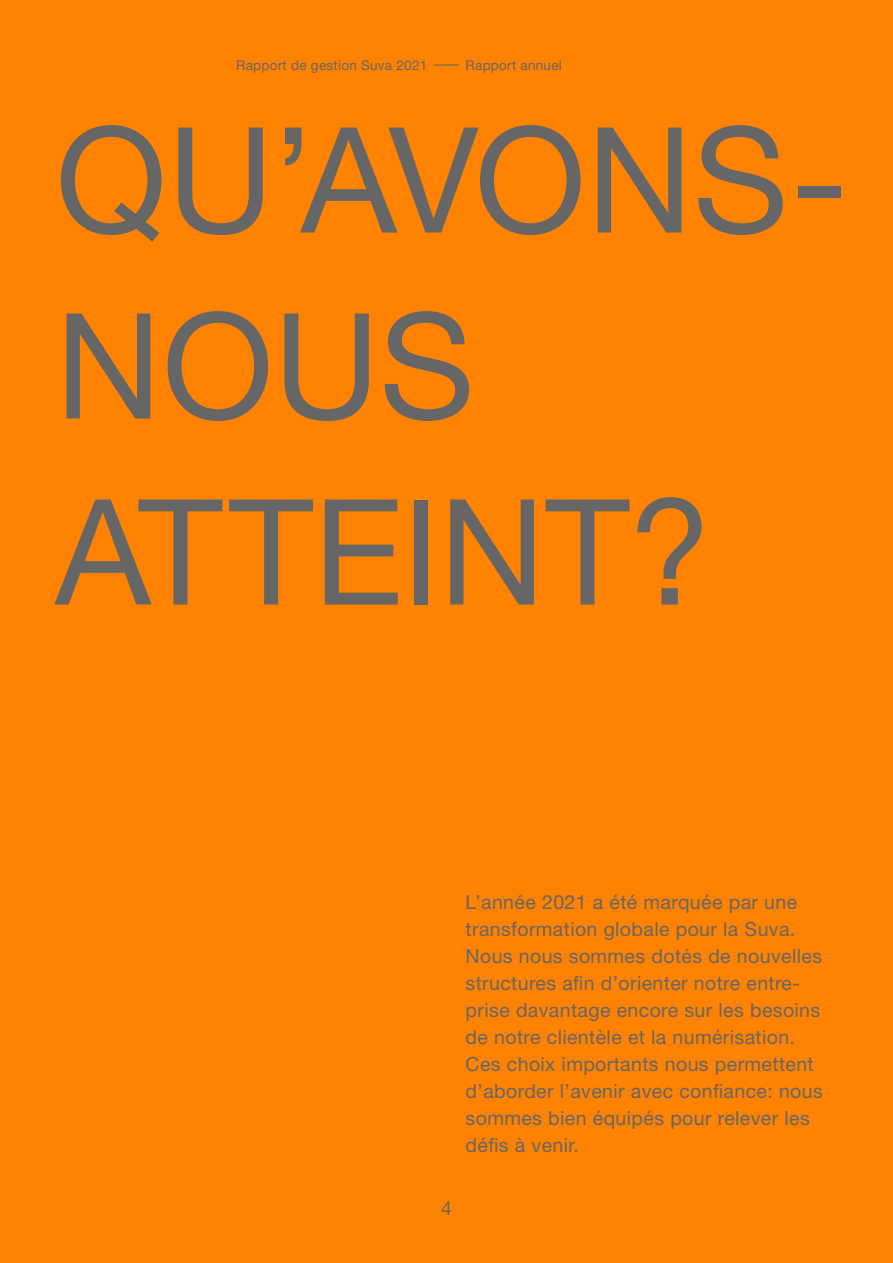
<style>
.page{position:relative;width:893px;height:1263px;background:#ff8200}
.page>*{position:absolute;margin:0;border:0;box-sizing:border-box;transform-origin:0 0}
.t1{font:147px/186px "Helvetica Neue LT Std";color:#666}
.t2{font:19.5px/27px "Helvetica Neue LT Std";letter-spacing:.02em;color:#666}
.t3{font:13.5px "Helvetica Neue LT Std";letter-spacing:.02em;color:#666}
</style>
<div class="page">
<hr style="left:434px;top:64px;width:25px;height:2px;background:#666">
<p class="t3" style="left:236px;top:57px;width:193px">Rapport de gestion Suva 2021</p>
<p class="t3" style="left:466px;top:57px;width:98px">Rapport annuel</p>
<h1 class="t1" style="left:55px;top:85px;width:794px">QU’AVONS-<br>NOUS<br>ATTEINT?</h1>
<p class="t2" style="left:466px;top:889px;width:359px">L’année 2021 a été marquée par une transformation globale pour la Suva.<br>Nous nous sommes dotés de nouvelles structures afin d’orienter notre entre&shy;prise davantage encore sur les besoins de notre clientèle et la numérisation.<br>Ces choix importants nous permettent d’aborder l’avenir avec confiance: nous sommes bien équipés pour relever les défis à venir.</p>
<p class="t2" style="left:441px;top:1194px;width:12px">4</p>
</div>
